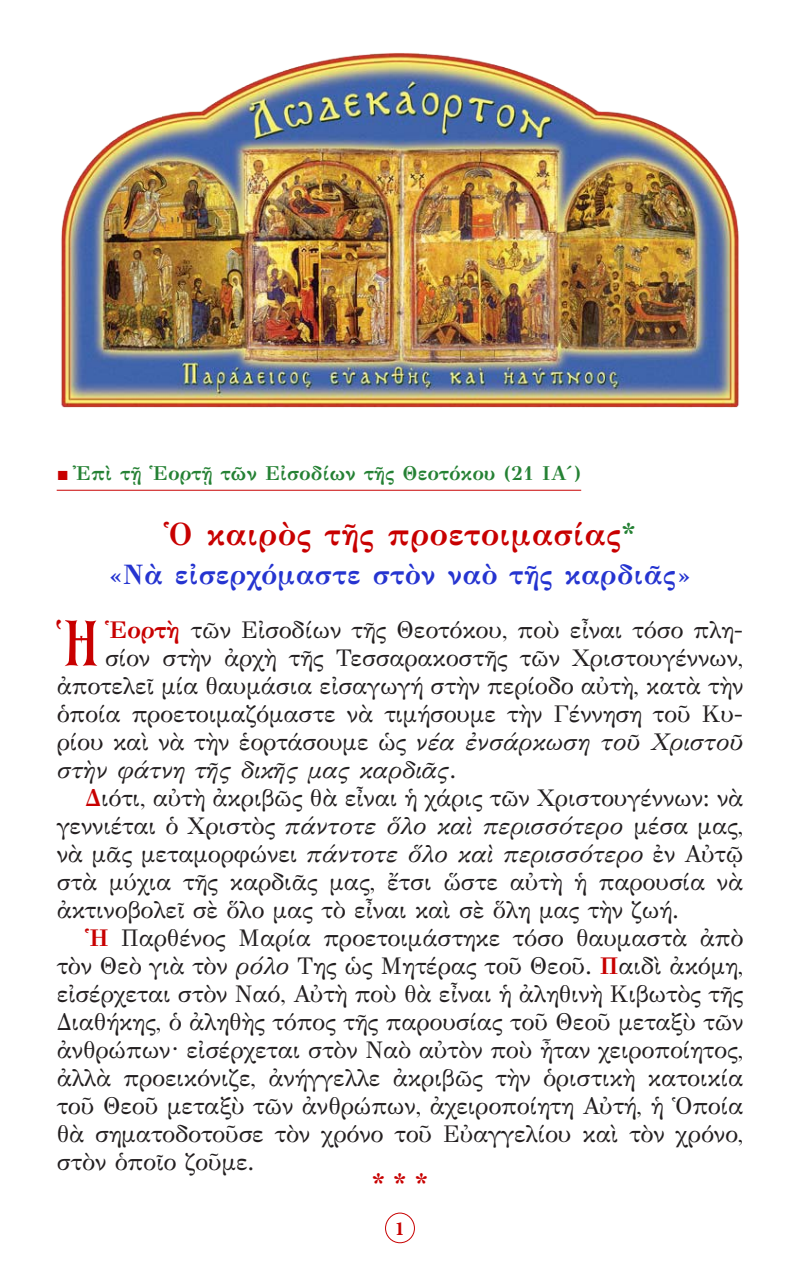
<style>
.page{position:relative;width:800px;height:1270px;background:#fff}
.page>*{position:absolute;margin:0;border:0;box-sizing:border-box;transform-origin:0 0}
.t1{font:47.8px "BYZIMAK";color:#c80000}
.t2{font:700 32px "GFS Didot";letter-spacing:.02em;color:#c80000}
.t3{font:700 28px "GFS Didot";letter-spacing:.02em;color:#2534d0}
.Asteriskoi{font:28px "CTOS New Times Bold Test 1";color:#c80000}
.t4{font:24px/28px "GFS Didot";color:#231f20;text-align:justify}
.t5{font:italic 24px "GFS Didot";color:#231f20}
.t6{font:700 20px "GFS Didot";letter-spacing:.01em;color:#258134}
.t7{font:700 20px "Minion Pro";color:#c80000}
.s1{font-family:"Times New Roman";font-weight:400;color:#c80000}
.s2{font-family:"CTOS New Times Bold Test 1";font-weight:400;font-size:30px;color:#258134}
.s3{font-size:63.8px}
.s4{font-weight:700;color:#c80000}
.s5{font-style:italic}
.s6{font-style:normal}
</style>
<div class="page">
<div style="left:385px;top:1213px;width:30px;height:30px;border:1px solid #c80000;border-radius:50%"></div>
<hr style="left:57px;top:490px;width:524px;height:1px;background:#c80000">
<img style="left:61px;top:53px;width:678px;height:355px">
<p class="t6" style="left:57px;top:457px;width:526px"><span class="s1">■</span> Ἐπὶ τῇ Ἑορτῇ τῶν Εἰσοδίων τῆς Θεοτόκου (21 ΙΑ´)</p>
<p class="t2" style="left:164px;top:508px;width:474px">Ὁ καιρὸς τῆς προετοιμασίας<span class="s2">*</span></p>
<p class="t3" style="left:110px;top:552px;width:581px">«Νὰ εἰσερχόμαστε στὸν ναὸ τῆς καρδιᾶς»</p>
<p class="t1" style="left:52px;top:609px;width:49px">῾<span class="s3">Η</span></p>
<p class="t4" style="left:105px;top:614px;width:640px"><span class="s4">Ἑορτὴ</span> τῶν Εἰσοδίων τῆς Θεοτόκου, ποὺ εἶναι τόσο πλη-</p>
<p class="t4" style="left:105px;top:642px;width:640px">σίον στὴν ἀρχὴ τῆς Τεσσαρακοστῆς τῶν Χριστουγέννων,</p>
<p class="t4" style="left:57px;top:670px;width:688px">ἀποτελεῖ μία θαυμάσια εἰσαγωγή στὴν περίοδο αὐτὴ, κατὰ τὴν</p>
<p class="t4" style="left:57px;top:698px;width:688px">ὁποία προετοιμαζόμαστε νὰ τιμήσουμε τὴν Γέννηση τοῦ Κυ-</p>
<p class="t4" style="left:57px;top:726px;width:688px">ρίου καὶ νὰ τὴν ἑορτάσουμε ὡς <span class="s5">νέα ἐνσάρκωση τοῦ Χριστοῦ</span></p>
<p class="t5" style="left:57px;top:750px;width:401px">στὴν φάτνη τῆς δικῆς μας καρδιᾶς<span class="s6">.</span></p>
<p class="t4" style="left:57px;top:782px;width:688px;text-indent:28px"><span class="s4">Δ</span>ιότι, αὐτὴ ἀκριβῶς θὰ εἶναι ἡ χάρις τῶν Χριστουγέννων: νὰ γεννιέται ὁ Χριστὸς <span class="s5">πάντοτε ὅλο καὶ περισσότερο</span> μέσα μας, νὰ μᾶς μεταμορφώνει <span class="s5">πάντοτε ὅλο καὶ περισσότερο</span> ἐν Αὐτῷ στὰ μύχια τῆς καρδιᾶς μας, ἔτσι ὥστε αὐτὴ ἡ παρουσία νὰ ἀκτινοβολεῖ σὲ ὅλο μας τὸ εἶναι καὶ σὲ ὅλη μας τὴν ζωή.</p>
<p class="t4" style="left:57px;top:922px;width:688px;text-indent:28px"><span class="s4">Ἡ</span> Παρθένος Μαρία προετοιμάστηκε τόσο θαυμαστὰ ἀπὸ τὸν Θεὸ γιὰ τὸν <span class="s5">ρόλο</span> Της ὡς Μητέρας τοῦ Θεοῦ. <span class="s4">Π</span>αιδὶ ἀκόμη, εἰσέρχεται στὸν Ναό, Αὐτὴ ποὺ θὰ εἶναι ἡ ἀληθινὴ Κιβωτὸς τῆς Διαθήκης, ὁ ἀληθὴς τόπος τῆς παρουσίας τοῦ Θεοῦ μεταξὺ τῶν ἀνθρώπων· εἰσέρχεται στὸν Ναὸ αὐτὸν ποὺ ἦταν χειροποίητος, ἀλλὰ προεικόνιζε, ἀνήγγελλε ἀκριβῶς τὴν ὁριστικὴ κατοικία τοῦ Θεοῦ μεταξὺ τῶν ἀνθρώπων, ἀχειροποίητη Αὐτή, ἡ Ὁποία θὰ σηματοδοτοῦσε τὸν χρόνο τοῦ Εὐαγγελίου καὶ τὸν χρόνο, στὸν ὁποῖο ζοῦμε.</p>
<p class="Asteriskoi" style="left:371px;top:1167px;width:59px">* * *</p>
<p class="t7" style="left:395px;top:1214px;width:11px">1</p>
</div>
